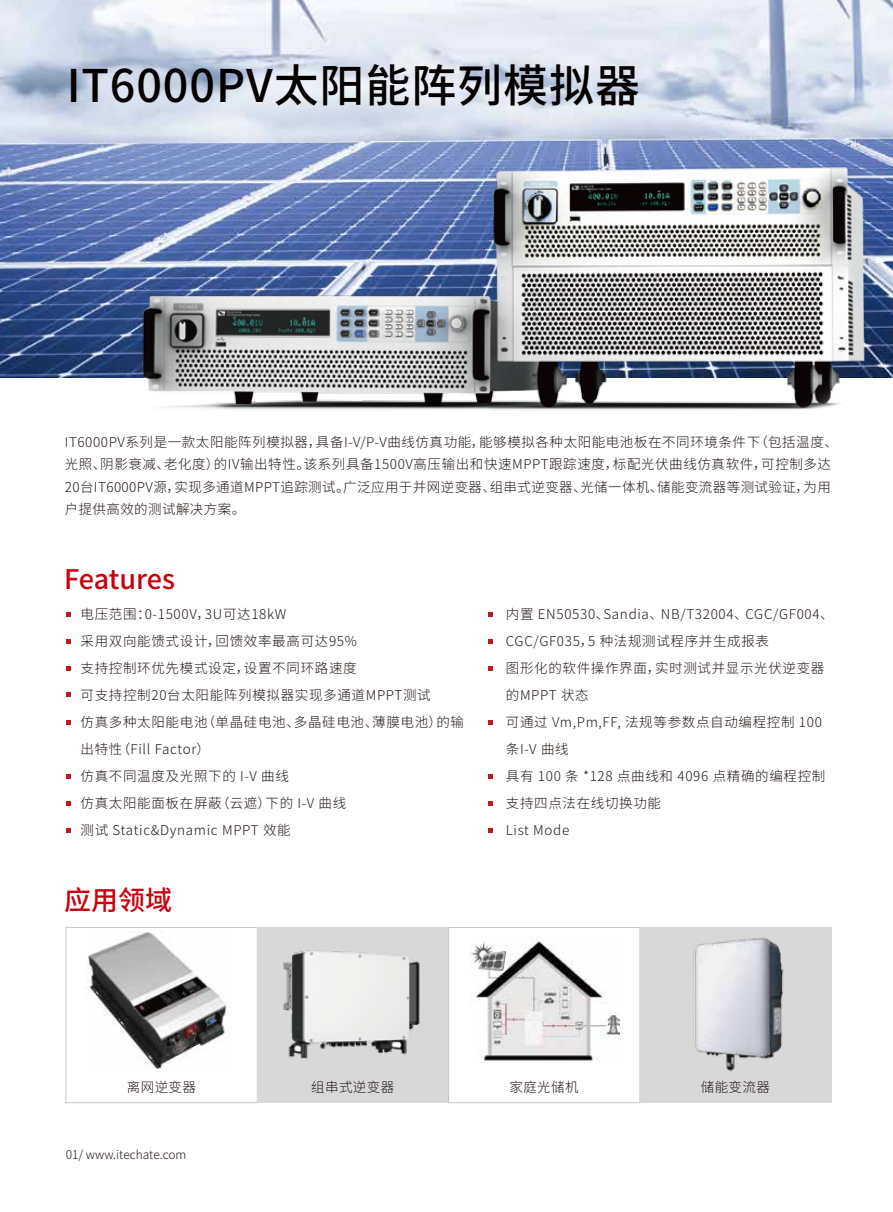
<style>
.page{position:relative;width:893px;height:1212px;background:#fff}
.page>*{position:absolute;margin:0;border:0;box-sizing:border-box;transform-origin:0 0}
.t1{font:500 45px "Source Han Sans CN";letter-spacing:.02em;color:#050000}
.t2{font:500 27px "Source Han Sans CN";color:#c9000c}
.t3{font:300 13.5px/27px "Source Han Sans CN";letter-spacing:.05em;color:#221815}
.t4{font:300 12px "Source Han Sans CN";color:#221815}
</style>
<div class="page">
<div style="left:66px;top:927px;width:191px;height:176px;border:1px solid #c9c9c9"></div>
<div style="left:257px;top:927px;width:192px;height:176px;background:#d8d8d8"></div>
<div style="left:448px;top:927px;width:192px;height:176px;border:1px solid #c9c9c9"></div>
<div style="left:640px;top:927px;width:191px;height:176px;background:#d8d8d8"></div>
<img style="left:0;top:0;width:893px;height:378px">
<svg style="left:66px;top:612px;width:4px;height:4px"></svg>
<svg style="left:66px;top:639px;width:4px;height:4px"></svg>
<svg style="left:66px;top:667px;width:4px;height:4px"></svg>
<svg style="left:66px;top:693px;width:4px;height:4px"></svg>
<svg style="left:66px;top:720px;width:4px;height:4px"></svg>
<svg style="left:66px;top:801px;width:4px;height:5px"></svg>
<svg style="left:66px;top:828px;width:4px;height:4px"></svg>
<svg style="left:66px;top:774px;width:4px;height:5px"></svg>
<svg style="left:488px;top:612px;width:4px;height:4px"></svg>
<svg style="left:488px;top:639px;width:4px;height:4px"></svg>
<svg style="left:488px;top:667px;width:4px;height:4px"></svg>
<svg style="left:488px;top:720px;width:4px;height:4px"></svg>
<svg style="left:488px;top:801px;width:4px;height:5px"></svg>
<svg style="left:488px;top:828px;width:4px;height:4px"></svg>
<svg style="left:488px;top:774px;width:4px;height:5px"></svg>
<img style="left:131px;top:141px;width:755px;height:269px">
<img style="left:283px;top:950px;width:137px;height:109px">
<img style="left:469px;top:936px;width:150px;height:126px">
<img style="left:693px;top:937px;width:91px;height:135px">
<img style="left:86px;top:932px;width:141px;height:137px">
<h1 class="t1" style="left:67px;top:60px;width:575px">IT6000PV太阳能阵列模拟器</h1>
<p class="t3" style="left:65px;top:431px;width:775px;line-height:22.5px">IT6000PV系列是一款太阳能阵列模拟器，具备I-V/P-V曲线仿真功能，能够模拟各种太阳能电池板在不同环境条件下（包括温度、光照、阴影衰减、老化度）的IV输出特性。该系列具备1500V高压输出和快速MPPT跟踪速度，标配光伏曲线仿真软件，可控制多达20台IT6000PV源，实现多通道MPPT追踪测试。广泛应用于并网逆变器、组串式逆变器、光储一体机、储能变流器等测试验证，为用户提供高效的测试解决方案。</p>
<h2 class="t2" style="left:64px;top:564px;width:113px">Features</h2>
<p class="t3" style="left:81px;top:601px;width:385px">电压范围：0-1500V，3U可达18kW<br>采用双向能馈式设计，回馈效率最高可达95%<br>支持控制环优先模式设定，设置不同环路速度<br>可支持控制20台太阳能阵列模拟器实现多通道MPPT测试<br>仿真多种太阳能电池（单晶硅电池、多晶硅电池、薄膜电池）的输出特性（Fill Factor）<br>仿真不同温度及光照下的 I-V 曲线<br>仿真太阳能面板在屏蔽（云遮）下的 I-V 曲线<br>测试 Static&amp;Dynamic MPPT 效能</p>
<h2 class="t2" style="left:64px;top:884px;width:109px">应用领域</h2>
<p class="t3" style="left:506px;top:601px;width:329px">内置 EN50530、Sandia、NB/T32004、CGC/GF004、<br>CGC/GF035，5 种法规测试程序并生成报表<br>图形化的软件操作界面，实时测试并显示光伏逆变器的MPPT 状态<br>可通过 Vm,Pm,FF, 法规等参数点自动编程控制 100条I-V 曲线<br>具有 100 条 *128 点曲线和 4096 点精确的编程控制支持四点法在线切换功能<br>List Mode</p>
<p class="t3" style="left:127px;top:1074px;width:71px">离网逆变器</p>
<p class="t3" style="left:311px;top:1074px;width:85px">组串式逆变器</p>
<p class="t3" style="left:509px;top:1074px;width:71px">家庭光储机</p>
<p class="t3" style="left:701px;top:1074px;width:71px">储能变流器</p>
<p class="t4" style="left:66px;top:1148px;width:122px">01/ www.itechate.com</p>
</div>
